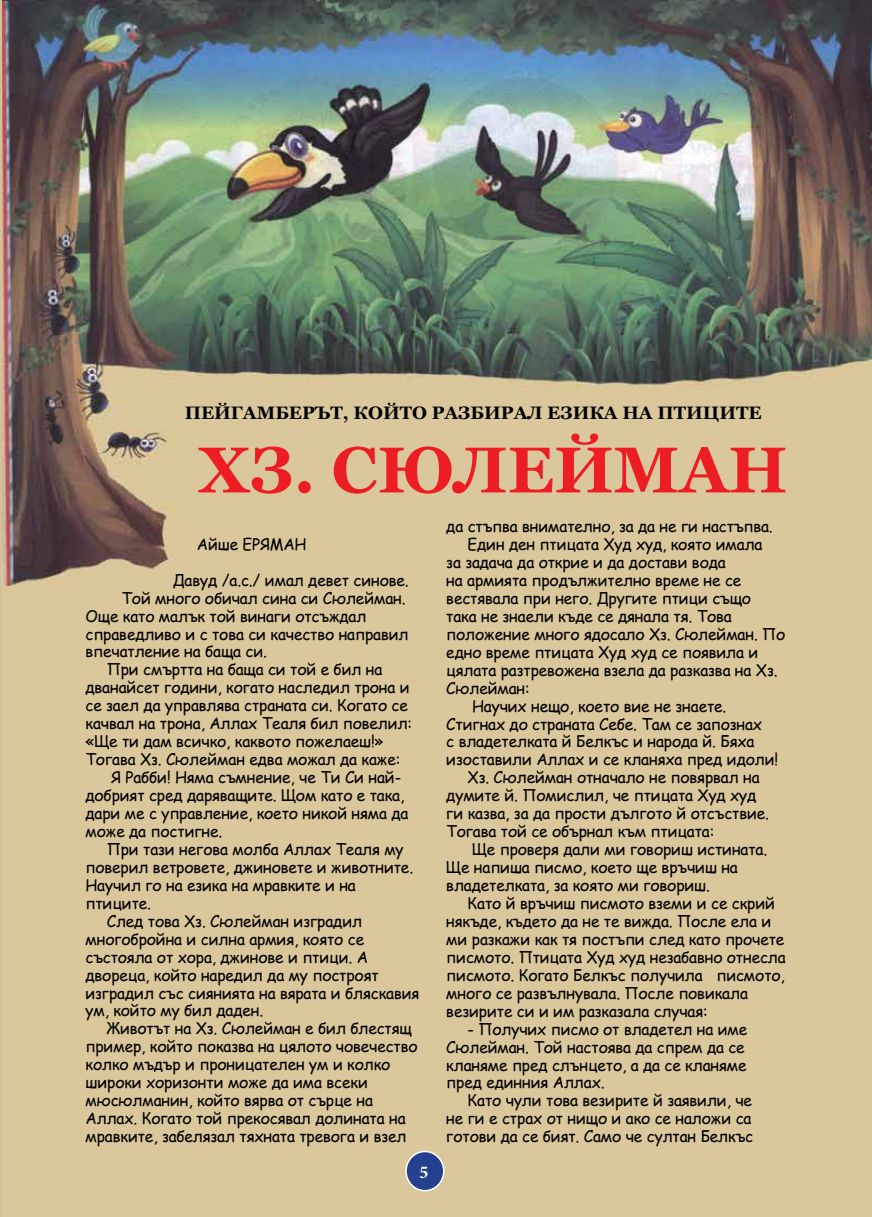
<style>
.page{position:relative;width:872px;height:1217px;background:#fff}
.page>*{position:absolute;margin:0;border:0;box-sizing:border-box;transform-origin:0 0}
.t1{font:700 64.5px "Georgia";color:#ed1d24}
.t2{font:700 18px "Georgia";color:#000}
.t3{font:700 18px "Minion Pro";color:#fff}
.t4{font:15.9px/18px "Comic Sans MS";letter-spacing:-.01em;color:#000}
</style>
<div class="page">
<img style="left:2px;top:0;width:870px;height:1216px">
<div style="left:406px;top:1151px;width:38px;height:39px;background:#25408f;border-radius:50%"></div>
<div style="left:405px;top:1150px;width:39px;height:41px;border:2px solid #fff;border-radius:50%"></div>
<p class="t2" style="left:185px;top:401px;width:578px">ПЕЙГАМБЕРЪТ, КОЙТО РАЗБИРАЛ ЕЗИКА НА ПТИЦИТЕ</p>
<h1 class="t1" style="left:198px;top:428px;width:591px">ХЗ. СЮЛЕЙМАН</h1>
<p class="t4" style="left:197px;top:534px;width:111px">Айше ЕРЯМАН</p>
<p class="t4" style="left:173px;top:570px;width:237px">Давуд /а.с./ имал девет синове.</p>
<p class="t4" style="left:121px;top:588px;width:286px">Той много обичал сина си Сюлейман.</p>
<p class="t4" style="left:85px;top:606px;width:282px">Още като малък той винаги отсъждал</p>
<p class="t4" style="left:85px;top:624px;width:324px">справедливо и с това си качество направил</p>
<p class="t4" style="left:85px;top:642px;width:183px">впечатление на баща си.</p>
<p class="t4" style="left:107px;top:660px;width:277px">При смъртта на баща си той е бил на</p>
<p class="t4" style="left:85px;top:678px;width:326px">дванайсет години, когато наследил трона и</p>
<p class="t4" style="left:85px;top:696px;width:324px">се заел да управлява страната си. Когато се</p>
<p class="t4" style="left:85px;top:713px;width:328px">качвал на трона, Аллах Теаля бил повелил:</p>
<p class="t4" style="left:85px;top:731px;width:300px">«Ще ти дам всичко, каквото пожелаеш!»</p>
<p class="t4" style="left:85px;top:749px;width:316px">Тогава Хз. Сюлейман едва можал да каже:</p>
<p class="t4" style="left:111px;top:767px;width:291px">Я Рабби! Няма съмнение, че Ти Си най-</p>
<p class="t4" style="left:85px;top:785px;width:320px">добрият сред даряващите. Щом като е така,</p>
<p class="t4" style="left:85px;top:803px;width:324px">дари ме с управление, което никой няма да</p>
<p class="t4" style="left:85px;top:821px;width:138px">може да постигне.</p>
<p class="t4" style="left:107px;top:839px;width:298px">При тази негова молба Аллах Теаля му</p>
<p class="t4" style="left:85px;top:857px;width:329px">поверил ветровете, джиновете и животните.</p>
<p class="t4" style="left:85px;top:875px;width:272px">Научил го на езика на мравките и на</p>
<p class="t4" style="left:85px;top:893px;width:67px">птиците.</p>
<p class="t4" style="left:107px;top:911px;width:257px">След това Хз. Сюлейман изградил</p>
<p class="t4" style="left:85px;top:929px;width:280px">многобройна и силна армия, която се</p>
<p class="t4" style="left:85px;top:947px;width:284px">състояла от хора, джинове и птици. А</p>
<p class="t4" style="left:85px;top:965px;width:295px">двореца, който наредил да му построят</p>
<p class="t4" style="left:85px;top:982px;width:335px">изградил със сиянията на вярата и бляскавия</p>
<p class="t4" style="left:85px;top:1000px;width:179px">ум, който му бил даден.</p>
<p class="t4" style="left:107px;top:1018px;width:307px">Животът на Хз. Сюлейман е бил блестящ</p>
<p class="t4" style="left:85px;top:1036px;width:334px">пример, който показва на цялото човечество</p>
<p class="t4" style="left:85px;top:1054px;width:306px">колко мъдър и проницателен ум и колко</p>
<p class="t4" style="left:85px;top:1072px;width:284px">широки хоризонти може да има всеки</p>
<p class="t4" style="left:85px;top:1090px;width:289px">мюсюлманин, който вярва от сърце на</p>
<p class="t4" style="left:85px;top:1108px;width:322px">Аллах. Когато той прекосявал долината на</p>
<p class="t4" style="left:85px;top:1126px;width:322px">мравките, забелязал тяхната тревога и взел</p>
<p class="t3" style="left:419px;top:1158px;width:10px">5</p>
<p class="t4" style="left:446px;top:516px;width:328px">да стъпва внимателно, за да не ги настъпва.</p>
<p class="t4" style="left:467px;top:534px;width:296px">Един ден птицата Худ худ, която имала</p>
<p class="t4" style="left:446px;top:552px;width:281px">за задача да открие и да достави вода</p>
<p class="t4" style="left:446px;top:570px;width:297px">на армията продължително време не се</p>
<p class="t4" style="left:446px;top:588px;width:306px">вестявала при него. Другите птици също</p>
<p class="t4" style="left:446px;top:606px;width:287px">така не знаели къде се дянала тя. Това</p>
<p class="t4" style="left:446px;top:624px;width:341px">положение много ядосало Хз. Сюлейман. По</p>
<p class="t4" style="left:446px;top:642px;width:314px">едно време птицата Худ худ се появила и</p>
<p class="t4" style="left:446px;top:660px;width:333px">цялата разтревожена взела да разказва на Хз.</p>
<p class="t4" style="left:446px;top:678px;width:85px">Сюлейман:</p>
<p class="t4" style="left:472px;top:696px;width:256px">Научих нещо, което вие не знаете.</p>
<p class="t4" style="left:446px;top:714px;width:317px">Стигнах до страната Себе. Там се запознах</p>
<p class="t4" style="left:446px;top:732px;width:310px">с владетелката й Белкъс и народа й. Бяха</p>
<p class="t4" style="left:446px;top:750px;width:333px">изоставили Аллах и се кланяха пред идоли!</p>
<p class="t4" style="left:467px;top:767px;width:294px">Хз. Сюлейман отначало не повярвал на</p>
<p class="t4" style="left:446px;top:785px;width:312px">думите й. Помислил, че птицата Худ худ</p>
<p class="t4" style="left:446px;top:803px;width:324px">ги казва, за да прости дългото й отсъствие.</p>
<p class="t4" style="left:446px;top:821px;width:270px">Тогава той се обърнал към птицата:</p>
<p class="t4" style="left:472px;top:839px;width:297px">Ще проверя дали ми говориш истината.</p>
<p class="t4" style="left:446px;top:857px;width:293px">Ще напиша писмо, което ще връчиш на</p>
<p class="t4" style="left:446px;top:875px;width:265px">владетелката, за която ми говориш.</p>
<p class="t4" style="left:467px;top:893px;width:309px">Като й връчиш писмото вземи и се скрий</p>
<p class="t4" style="left:446px;top:911px;width:326px">някъде, където да не те вижда. После ела и</p>
<p class="t4" style="left:446px;top:929px;width:340px">ми разкажи как тя постъпи след като прочете</p>
<p class="t4" style="left:446px;top:947px;width:341px">писмото. Птицата Худ худ незабавно отнесла</p>
<p class="t4" style="left:446px;top:965px;width:340px">писмото. Когато Белкъс получила писмото,</p>
<p class="t4" style="left:446px;top:983px;width:303px">много се развълнувала. После повикала</p>
<p class="t4" style="left:446px;top:1001px;width:263px">везирите си и им разказала случая:</p>
<p class="t4" style="left:446px;top:1019px;width:303px;text-indent:21px">- Получих писмо от владетел на име<br>Сюлейман. Той настоява да спрем да се кланяме пред слънцето, а да се кланяме пред единния Аллах.</p>
<p class="t4" style="left:446px;top:1090px;width:308px;text-align:justify;text-indent:21px">Като чули това везирите й заявили, че не ги е страх от нищо и ако се наложи са готови да се бият. Само че султан Белкъс</p>
</div>
